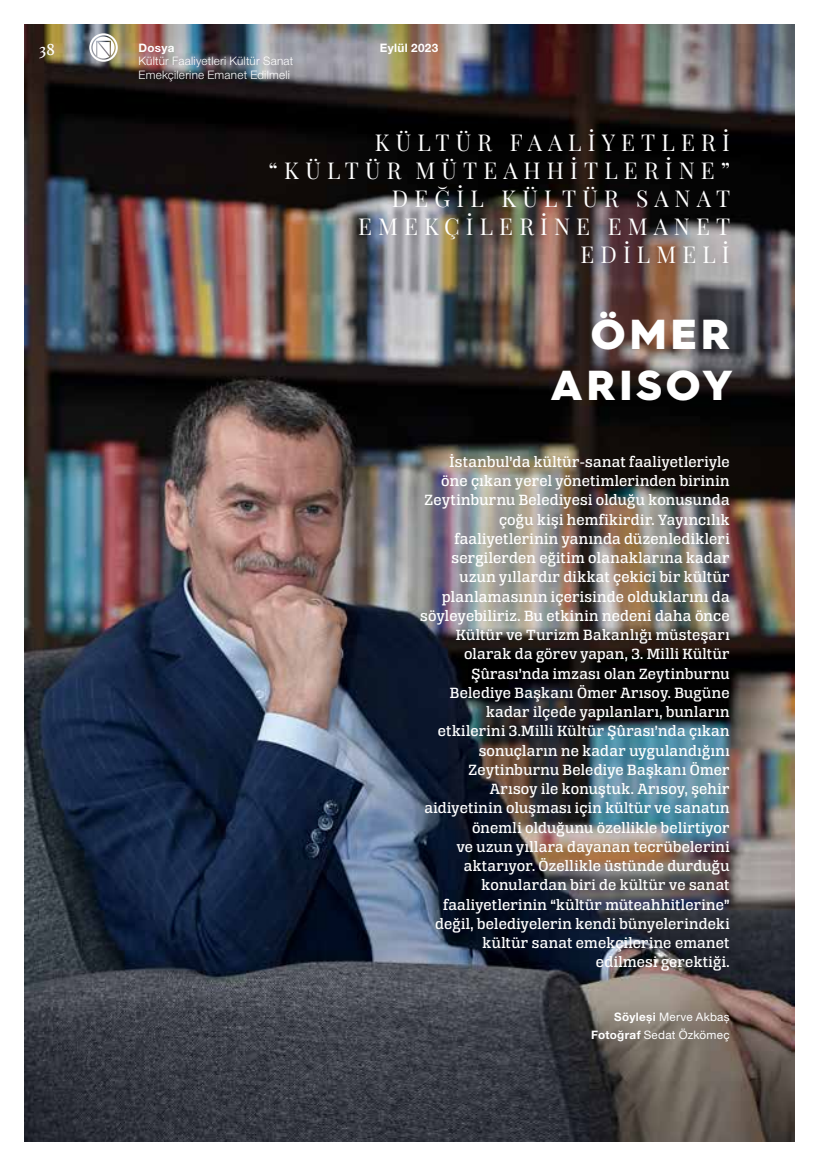
<style>
.page{position:relative;width:819px;height:1166px;background:#fff}
.page>*{position:absolute;margin:0;border:0;box-sizing:border-box;transform-origin:0 0}
.t1{font:900 42px/50.8px "Hurme Geometric Sans 3";letter-spacing:.1em;color:#fff;text-align:right}
.t2{font:22.75px/28px "Playfair Display";letter-spacing:.27em;color:#fff;text-align:right}
.t3{font:17.5px "Athelas";color:#fff}
.t4{font:15.75px/19.2px "Alianza Slab 500";letter-spacing:.02em;color:#fff;text-align:right}
.t5{font:300 11.72px/13.3px "Helvetica Neue LT Pro";letter-spacing:.02em;color:#fff}
.t6{font:11.72px/17.2px "Helvetica Neue LT Pro";letter-spacing:.02em;color:#fff;text-align:right}
.t7{font:700 11.72px "Helvetica Neue LT Pro";letter-spacing:.03em;color:#fff}
.s1{font-weight:700}
</style>
<div class="page">
<img style="left:25px;top:25px;width:769px;height:1116px">
<svg style="left:89px;top:33px;width:29px;height:29px"></svg>
<p class="t3" style="left:39px;top:36px;width:17px">38</p>
<p class="t7" style="left:139px;top:40px;width:37px">Dosya</p>
<p class="t5" style="left:139px;top:54px;width:156px">Kültür Faaliyetleri Kültür Sanat<br>Emekçilerine Emanet Edilmeli</p>
<p class="t7" style="left:380px;top:40px;width:60px">Eylül 2023</p>
<h2 class="t2" style="left:268px;top:128px;width:463px">KÜLTÜR FAALİYETLERİ “KÜLTÜR MÜTEAHHİTLERİNE”<br>DEĞİL KÜLTÜR SANAT<br>EMEKÇİLERİNE EMANET<br>EDİLMELİ</h2>
<h1 class="t1" style="left:551px;top:307px;width:183px">ÖMER<br>ARISOY</h1>
<p class="t4" style="left:420px;top:452px;width:311px">İstanbul’da kültür-sanat faaliyetleriyle öne çıkan yerel yönetimlerinden birinin Zeytinburnu Belediyesi olduğu konusunda çoğu kişi hemfikirdir. Yayıncılık faaliyetlerinin yanında düzenledikleri sergilerden eğitim olanaklarına kadar uzun yıllardır dikkat çekici bir kültür planlamasının içerisinde olduklarını da söyleyebiliriz. Bu etkinin nedeni daha önce Kültür ve Turizm Bakanlığı müsteşarı olarak da görev yapan, 3. Milli Kültür Şûrası’nda imzası olan Zeytinburnu Belediye Başkanı Ömer Arısoy. Bugüne kadar ilçede yapılanları, bunların etkilerini 3.Milli Kültür Şûrası’nda çıkan sonuçların ne kadar uygulandığını Zeytinburnu Belediye Başkanı Ömer Arısoy ile konuştuk. Arısoy, şehir aidiyetinin oluşması için kültür ve sanatın önemli olduğunu özellikle belirtiyor<br>ve uzun yıllara dayanan tecrübelerini aktarıyor. Özellikle üstünde durduğu konulardan biri de kültür ve sanat faaliyetlerinin “kültür müteahhitlerine” değil, belediyelerin kendi bünyelerindeki kültür sanat emekçilerine emanet edilmesi gerektiği.</p>
<p class="t6" style="left:591px;top:1008px;width:140px"><span class="s1">Söyleşi</span> Merve Akbaş<br><span class="s1">Fotoğraf</span> Sedat Özkömeç</p>
</div>
